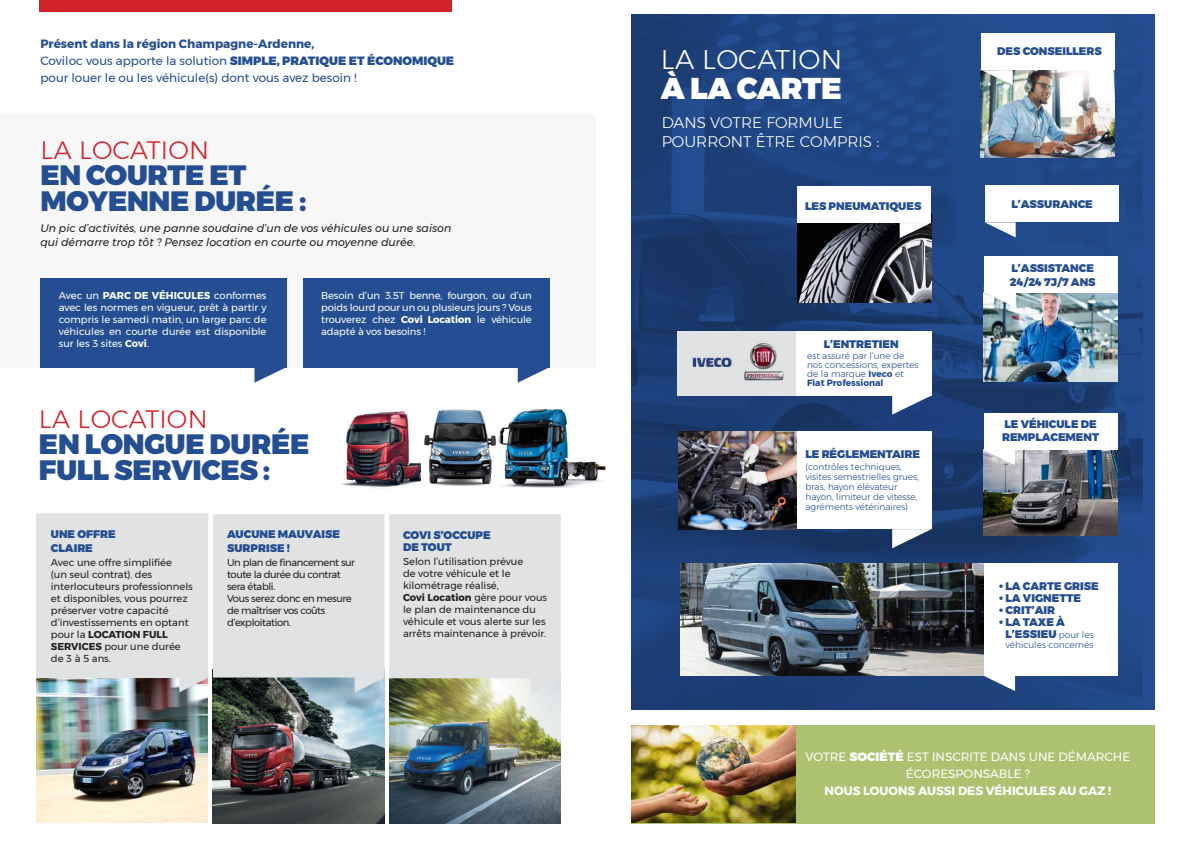
<style>
.page{position:relative;width:1191px;height:842px;background:#fff}
.page>*{position:absolute;margin:0;border:0;box-sizing:border-box;transform-origin:0 0}
.t1{font:900 30.1px "Montserrat";letter-spacing:-.01em;color:#fff}
.t2{font:900 27.9px/26px "Montserrat";letter-spacing:-.01em;color:#244e91}
.t3{font:300 27px "Montserrat";letter-spacing:.01em;color:#fff}
.t4{font:300 25.1px "Montserrat";letter-spacing:.01em;color:#d1232a}
.t5{font:300 15.4px/18.8px "Montserrat";color:#fff}
.t6{font:12px/17px "Montserrat";color:#244e91}
.t7{font:12px/17px "Montserrat";color:#fff;text-align:center}
.t8{font:700 12px "Montserrat";color:#fff}
.t9{font:900 11px/14px "Montserrat";color:#244e91}
.t10{font:italic 11px/14px "Montserrat";color:#231f20}
.t11{font:10px/12px "Montserrat";color:#231f20}
.t12{font:10px/12px "Montserrat";letter-spacing:-.01em;color:#fff;text-align:justify}
.t13{font:10px/12px "Montserrat";letter-spacing:-.04em;color:#231f20}
.t14{font:300 9px/10px "Montserrat";color:#244e91}
.s1{font-weight:700}
.s2{font-weight:900}
.s3{font-size:8px}
.s4{font-weight:300;font-size:9px}
</style>
<div class="page">
<div style="left:0;top:114px;width:595px;height:253px;background:#f7f7f8"></div>
<div style="left:631px;top:15px;width:524px;height:695px;background:#244e91"></div>
<img style="left:631px;top:14px;width:511px;height:696px">
<img style="left:499px;top:408px;width:107px;height:80px">
<div style="left:984px;top:185px;width:134px;height:37px;background:#fff"></div>
<svg style="left:984px;top:222px;width:31px;height:15px"></svg>
<svg style="left:892px;top:395px;width:39px;height:20px"></svg>
<div style="left:796px;top:331px;width:135px;height:64px;background:#fff"></div>
<div style="left:796px;top:431px;width:135px;height:98px;background:#fff"></div>
<svg style="left:892px;top:529px;width:39px;height:19px"></svg>
<img style="left:984px;top:450px;width:133px;height:85px">
<div style="left:984px;top:413px;width:133px;height:37px;background:#fff"></div>
<svg style="left:984px;top:450px;width:31px;height:15px"></svg>
<img style="left:797px;top:223px;width:134px;height:80px">
<div style="left:797px;top:186px;width:134px;height:37px;background:#fff"></div>
<svg style="left:899px;top:223px;width:31px;height:15px"></svg>
<div style="left:303px;top:278px;width:246px;height:90px;background:#244e91"></div>
<div style="left:40px;top:278px;width:246px;height:90px;background:#244e91"></div>
<svg style="left:518px;top:368px;width:30px;height:15px"></svg>
<svg style="left:254px;top:368px;width:31px;height:15px"></svg>
<img style="left:980px;top:69px;width:134px;height:88px">
<div style="left:981px;top:33px;width:133px;height:37px;background:#fff"></div>
<svg style="left:981px;top:70px;width:31px;height:15px"></svg>
<div style="left:39px;top:0;width:412px;height:11px;background:#d1232a"></div>
<img style="left:680px;top:563px;width:304px;height:112px">
<div style="left:631px;top:725px;width:524px;height:98px;background:#adc271"></div>
<img style="left:631px;top:725px;width:164px;height:98px">
<img style="left:984px;top:293px;width:133px;height:88px">
<div style="left:984px;top:256px;width:134px;height:37px;background:#fff"></div>
<svg style="left:984px;top:293px;width:32px;height:15px"></svg>
<img style="left:36px;top:693px;width:171px;height:129px">
<img style="left:389px;top:693px;width:172px;height:130px">
<img style="left:213px;top:693px;width:171px;height:130px">
<svg style="left:36px;top:513px;width:525px;height:180px;background:#dadcdd"></svg>
<div style="left:984px;top:563px;width:133px;height:113px;background:#fff"></div>
<svg style="left:984px;top:676px;width:31px;height:15px"></svg>
<img style="left:341px;top:411px;width:80px;height:77px">
<img style="left:424px;top:407px;width:72px;height:79px">
<div style="left:677px;top:331px;width:119px;height:64px;background:#e1e2e4"></div>
<img style="left:678px;top:431px;width:118px;height:98px">
<img style="left:692px;top:357px;width:40px;height:10px">
<img style="left:744px;top:343px;width:40px;height:38px">
<p class="t6" style="left:40px;top:35px;width:415px"><span class="s1">Présent dans la région Champagne-Ardenne,<br></span>Coviloc vous apporte la solution <span class="s2">SIMPLE, PRATIQUE ET ÉCONOMIQUE </span>pour louer le ou les véhicule(s) dont vous avez besoin !</p>
<h3 class="t4" style="left:40px;top:131px;width:170px">LA LOCATION</h3>
<h2 class="t2" style="left:40px;top:162px;width:268px">EN COURTE ET<br>MOYENNE DURÉE :</h2>
<p class="t10" style="left:40px;top:221px;width:412px">Un pic d’activités, une panne soudaine d’un de vos véhicules ou une saison qui démarre trop tôt ? Pensez location en courte ou moyenne durée.</p>
<p class="t12" style="left:59px;top:289px;width:209px">Avec un <span class="s1">PARC DE VÉHICULES</span> conformes avec les normes en vigueur, prêt à partir y compris le samedi matin, un large parc de véhicules en courte durée est disponible sur les 3 sites <span class="s1">Covi</span>.</p>
<p class="t12" style="left:321px;top:289px;width:212px">Besoin d’un 3.5T benne, fourgon, ou d’un poids lourd pour un ou plusieurs jours ? Vous trouverez chez <span class="s1">Covi Location</span> le véhicule adapté à vos besoins !</p>
<h3 class="t4" style="left:39px;top:400px;width:170px">LA LOCATION</h3>
<h2 class="t2" style="left:39px;top:431px;width:272px">EN LONGUE DURÉE<br>FULL SERVICES :</h2>
<p class="t9" style="left:51px;top:527px;width:66px">UNE OFFRE<br>CLAIRE</p>
<p class="t11" style="left:51px;top:556px;width:143px">Avec une offre simplifiée<br>(un seul contrat)<span class="s3">,</span> des interlocuteurs professionnels et disponibles, vous pourrez préserver votre capacité d’investissements en optant pour la <span class="s1">LOCATION FULL<br>SERVICES</span> pour une durée de 3 à 5 ans.</p>
<p class="t9" style="left:227px;top:528px;width:114px">AUCUNE MAUVAISE<br>SURPRISE !</p>
<p class="t13" style="left:227px;top:557px;width:130px">Un plan de financement sur toute la durée du contrat sera établi.<br>Vous serez donc en mesure de maîtriser vos coûts d’exploitation.</p>
<p class="t9" style="left:403px;top:529px;width:89px;line-height:12px">COVI S’OCCUPE<br>DE TOUT</p>
<p class="t11" style="left:403px;top:555px;width:146px">Selon l’utilisation prévue<br>de votre véhicule et le kilométrage réalisé,<br><span class="s1">Covi Location</span> gère pour vous le plan de maintenance du véhicule et vous alerte sur les arrêts maintenance à prévoir.</p>
<h3 class="t3" style="left:660px;top:39px;width:183px">LA LOCATION</h3>
<h1 class="t1" style="left:660px;top:63px;width:183px">À LA CARTE</h1>
<h3 class="t5" style="left:661px;top:113px;width:219px">DANS VOTRE FORMULE<br>POURRONT ÊTRE COMPRIS :</h3>
<p class="t9" style="left:805px;top:199px;width:118px">LES PNEUMATIQUES</p>
<p class="t9" style="left:823px;top:337px;width:77px">L’ENTRETIEN</p>
<p class="t14" style="left:807px;top:351px;width:113px;line-height:9px">est assuré par l’une de nos concessions, expertes de la marque <span class="s1">Iveco</span> et<br><span class="s1">Fiat Professional</span></p>
<p class="t9" style="left:805px;top:447px;width:116px">LE RÉGLEMENTAIRE</p>
<p class="t14" style="left:805px;top:462px;width:115px">(contrôles techniques, visites semestrielles grues, bras, hayon élévateur hayon, limiteur de vitesse, agréments vétérinaires)</p>
<p class="t9" style="left:997px;top:44px;width:106px">DES CONSEILLERS</p>
<p class="t9" style="left:1011px;top:197px;width:83px">L’ASSURANCE</p>
<p class="t9" style="left:1010px;top:261px;width:87px">L’ASSISTANCE<br>24/24 7J/7 ANS</p>
<p class="t9" style="left:1002px;top:418px;width:99px;line-height:13px">LE VÉHICULE DE<br>REMPLACEMENT</p>
<p class="t9" style="left:999px;top:579px;width:101px">• LA CARTE GRISE</p>
<p class="t9" style="left:999px;top:591px;width:83px">• LA VIGNETTE</p>
<p class="t9" style="left:999px;top:603px;width:57px">• CRIT’AIR</p>
<p class="t9" style="left:1005px;top:616px;width:90px;line-height:12px;text-indent:-6px">• LA TAXE À<br>L’ESSIEU <span class="s4">pour les</span></p>
<p class="t14" style="left:1005px;top:640px;width:89px">véhicules concernés</p>
<p class="t7" style="left:805px;top:748px;width:326px">VOTRE <span class="s2">SOCIÉTÉ</span> EST INSCRITE DANS UNE DÉMARCHE<br>ÉCORESPONSABLE ?</p>
<p class="t8" style="left:824px;top:781px;width:288px">NOUS LOUONS AUSSI DES VÉHICULES AU GAZ !</p>
</div>
